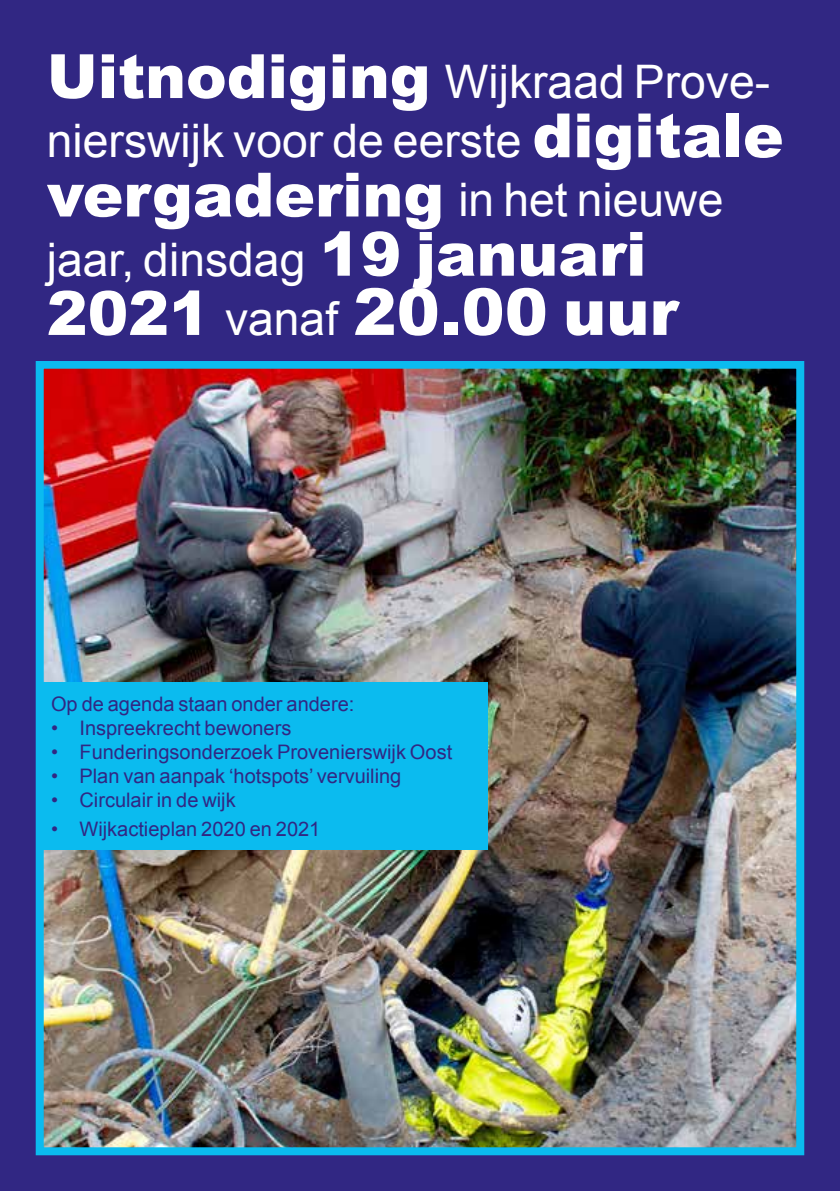
<style>
.page{position:relative;width:840px;height:1191px;background:#fff}
.page>*{position:absolute;margin:0;border:0;box-sizing:border-box;transform-origin:0 0}
.t1{font:900 64.8px "Arial";color:#fff}
.t2{font:900 61px "Arial";color:#fff}
.t3{font:46.2px/59.2px "Arial";color:#fff}
.t4{font:20px "Arial";color:#312783}
.s1{font-weight:900;font-size:61px}
.s2{font-weight:400;font-size:46.2px}
.s3{font-size:61px}
</style>
<div class="page">
<div style="left:0;top:0;width:839px;height:1191px;background:#312783"></div>
<img style="left:45px;top:370px;width:749px;height:776px">
<div style="left:36px;top:361px;width:767px;height:794px;border:8px solid #0bbbef"></div>
<div style="left:40px;top:682px;width:448px;height:167px;background:#0bbbef"></div>
<h3 class="t3" style="left:47px;top:53px;width:738px"><span class="s1">Uitnodiging</span> Wijkraad Prove&shy;nierswijk voor de eerste <span class="s1">digitale</span></h3>
<h2 class="t2" style="left:47px;top:150px;width:677px">vergadering <span class="s2">in het nieuwe</span></h2>
<h3 class="t3" style="left:47px;top:230px;width:600px">jaar, dinsdag <span class="s1">19 januari</span></h3>
<h1 class="t1" style="left:47px;top:265px;width:632px"><span class="s3">2021</span> <span class="s2">vanaf</span> 20.00 uur</h1>
<p class="t4" style="left:51px;top:691px;width:305px">Op de agenda staan onder andere:</p>
<p class="t4" style="left:51px;top:715px;width:242px">• Inspreekrecht bewoners</p>
<p class="t4" style="left:51px;top:739px;width:402px">• Funderingsonderzoek Provenierswijk Oost</p>
<p class="t4" style="left:51px;top:763px;width:351px">• Plan van aanpak ‘hotspots’ vervuiling</p>
<p class="t4" style="left:51px;top:787px;width:186px">• Circulair in de wijk</p>
<p class="t4" style="left:51px;top:815px;width:271px">• Wijkactieplan 2020 en 2021</p>
</div>
